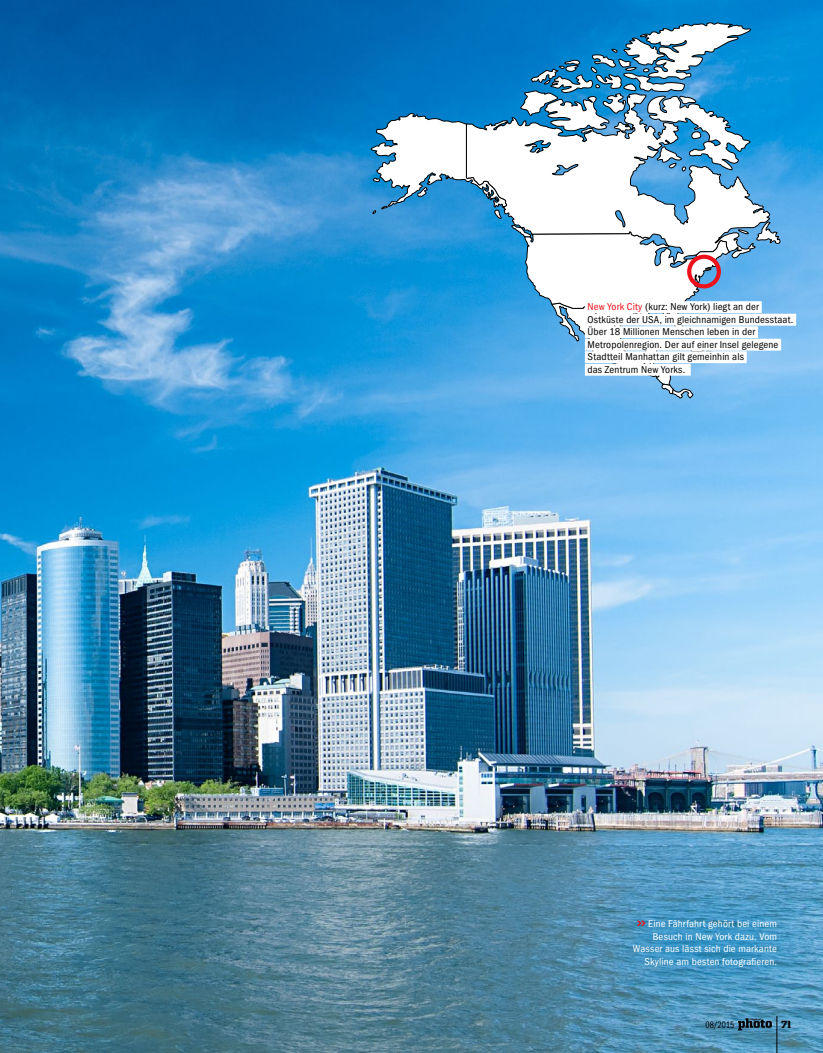
<style>
.page{position:relative;width:823px;height:1053px;background:#fff}
.page>*{position:absolute;margin:0;border:0;box-sizing:border-box;transform-origin:0 0}
.t1{font:condensed 10.25px/12.5px "ITC Franklin Gothic Std";letter-spacing:.015em;color:#000;scale:1.05 1}
.t2{font:condensed 10.25px/12.5px "ITC Franklin Gothic Std";letter-spacing:.015em;color:#fff;text-align:right;scale:1.05 1}
.t3{font:800 10px "Sommet Slab";color:#000}
.t4{font:9.75px "ITC Franklin Gothic Std Bk Cp";letter-spacing:.005em;color:#000}
.s1{color:#ec111a}
.s2{font-family:"Delicious";font-weight:700;font-stretch:normal;font-size:15px;color:#ec111a}
</style>
<div class="page">
<img style="left:0;top:0;width:822px;height:1052px">
<svg style="left:465px;top:21px;width:316px;height:243px"></svg>
<svg style="left:370px;top:112px;width:359px;height:221px"></svg>
<svg style="left:550px;top:303px;width:185px;height:96px;background:#7fbbe7"></svg>
<div style="left:686px;top:255px;width:34px;height:33px;border:4px solid #ec111a;border-radius:50%"></div>
<div style="left:589px;top:873px;width:233px;height:139px;background:#0082c3;opacity:.5"></div>
<div style="left:584px;top:301px;width:177px;height:12px;background:#fff"></div>
<div style="left:584px;top:314px;width:211px;height:11px;background:#fff"></div>
<div style="left:584px;top:326px;width:173px;height:12px;background:#fff"></div>
<div style="left:584px;top:339px;width:196px;height:11px;background:#fff"></div>
<div style="left:584px;top:351px;width:162px;height:12px;background:#fff"></div>
<div style="left:584px;top:364px;width:106px;height:11px;background:#fff"></div>
<svg style="left:737px;top:1018px;width:34px;height:12px"></svg>
<hr style="left:776px;top:1015px;width:1px;height:37px;background:#000">
<p class="t1" style="left:587px;top:301px;width:197px"><span class="s1">New York City</span> (kurz: New York) liegt an der Ostküste der USA, im gleichnamigen Bundesstaat.<br>Über 18 Millionen Menschen leben in der Metropolenregion. Der auf einer Insel gelegene Stadtteil Manhattan gilt gemeinhin als<br>das Zentrum New Yorks.</p>
<p class="t2" style="left:632px;top:917px;width:139px"><span class="s2">&gt;&gt;</span> Eine Fährfahrt gehört bei einem<br>Besuch in New York dazu. Vom<br>Wasser aus lässt sich die markante<br>Skyline am besten fotografieren.</p>
<p class="t4" style="left:705px;top:1018px;width:30px">08/2015</p>
<p class="t3" style="left:781px;top:1017px;width:11px">71</p>
</div>
